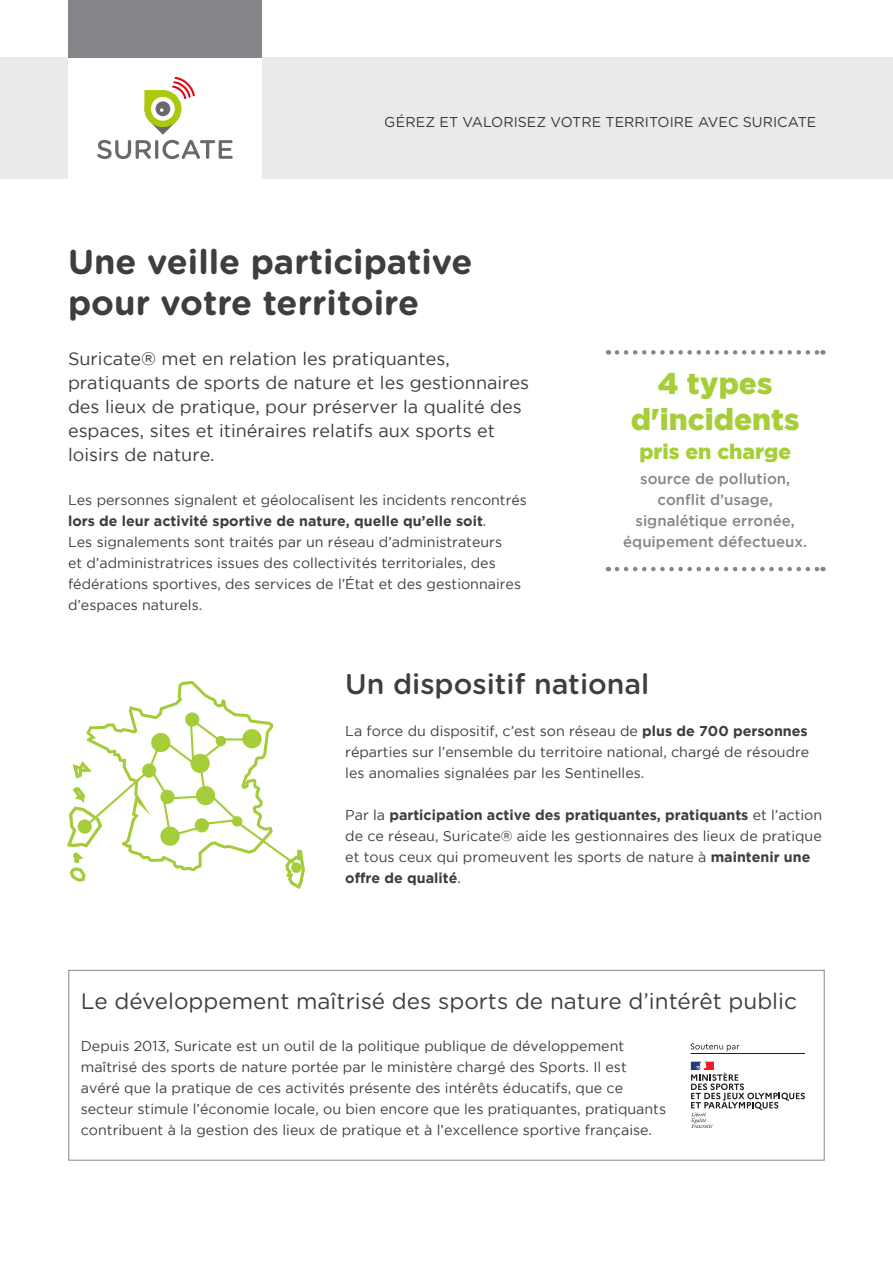
<style>
.page{position:relative;width:893px;height:1263px;background:#fff}
.page>*{position:absolute;margin:0;border:0;box-sizing:border-box;transform-origin:0 0}
.Titre_1{font:700 34.5px/41.4px "Gotham Rounded";color:#3e3e3f}
.t1{font:900 30px "Gotham";color:#a6ce39}
.Titre_1-2{font:500 28.5px "Gotham Rounded";color:#3e3e3f}
.Titre_2{font:22.5px "Gotham Rounded";color:#3e3e3f}
.t2{font:900 21px "Gotham";color:#a6ce39}
.t3{font:18px/24px "Gotham";color:#3e3e3f}
.Paragraphe_8px{font:500 15px "Gotham";color:#848689}
.t4{font:14.25px/21px "Gotham";color:#3e3e3f}
.t5{font:14.25px "Gotham Rounded";color:#3e3e3f}
.s1{font-weight:700}
</style>
<div class="page">
<div style="left:68px;top:970px;width:757px;height:190px;border:1px solid #848689"></div>
<svg style="left:67px;top:680px;width:238px;height:209px"></svg>
<svg style="left:617px;top:350px;width:206px;height:5px"></svg>
<svg style="left:617px;top:567px;width:206px;height:4px"></svg>
<svg style="left:691px;top:1062px;width:114px;height:66px"></svg>
<hr style="left:691px;top:1053px;width:114px;height:1px;background:#231f20">
<svg style="left:690px;top:1043px;width:49px;height:8px"></svg>
<div style="left:0;top:57px;width:893px;height:122px;background:#e9eaeb"></div>
<div style="left:68px;top:57px;width:193px;height:124px;background:#fff"></div>
<div style="left:68px;top:0;width:193px;height:58px;background:#848689"></div>
<svg style="left:97px;top:77px;width:136px;height:82px"></svg>
<p class="t5" style="left:385px;top:112px;width:433px">GÉREZ ET VALORISEZ VOTRE TERRITOIRE AVEC SURICATE</p>
<p class="Titre_1" style="left:68px;top:240px;width:406px">Une veille participative pour votre territoire</p>
<p class="t3" style="left:68px;top:346px;width:463px">Suricate® met en relation les pratiquantes, pratiquants de sports de nature et les gestionnaires des lieux de pratique, pour préserver la qualité des espaces, sites et itinéraires relatifs aux sports et loisirs de nature.</p>
<p class="t4" style="left:68px;top:489px;width:460px">Les personnes signalent et géolocalisent les incidents rencontrés <span class="s1">lors de leur activité sportive de nature, quelle qu’elle soit</span>.<br>Les signalements sont traités par un réseau d’administrateurs<br>et d’administratrices issues des collectivités territoriales, des fédérations sportives, des services de l’État et des gestionnaires d’espaces naturels.</p>
<p class="t1" style="left:658px;top:366px;width:116px">4 types</p>
<p class="t1" style="left:631px;top:402px;width:170px">d'incidents</p>
<p class="t2" style="left:639px;top:439px;width:153px">pris en charge</p>
<p class="Paragraphe_8px" style="left:640px;top:470px;width:152px">source de pollution,</p>
<p class="Paragraphe_8px" style="left:657px;top:491px;width:117px">conflit d’usage,</p>
<p class="Paragraphe_8px" style="left:635px;top:512px;width:161px">signalétique erronée,</p>
<p class="Paragraphe_8px" style="left:623px;top:533px;width:185px">équipement défectueux.</p>
<p class="Titre_1-2" style="left:345px;top:664px;width:306px">Un dispositif national</p>
<p class="t4" style="left:345px;top:720px;width:466px">La force du dispositif, c’est son réseau de <span class="s1">plus de 700 personnes </span>réparties sur l’ensemble du territoire national, chargé de résoudre les anomalies signalées par les Sentinelles.</p>
<p class="t4" style="left:345px;top:804px;width:478px">Par la <span class="s1">participation active des pratiquantes, pratiquants</span> et l’action de ce réseau, Suricate® aide les gestionnaires des lieux de pratique et tous ceux qui promeuvent les sports de nature à <span class="s1">maintenir une offre de qualité</span>.</p>
<p class="Titre_2" style="left:81px;top:986px;width:718px">Le développement maîtrisé des sports de nature d’intérêt public</p>
<p class="t4" style="left:81px;top:1035px;width:587px">Depuis 2013, Suricate est un outil de la politique publique de développement maîtrisé des sports de nature portée par le ministère chargé des Sports. Il est avéré que la pratique de ces activités présente des intérêts éducatifs, que ce secteur stimule l’économie locale, ou bien encore que les pratiquantes, pratiquants contribuent à la gestion des lieux de pratique et à l’excellence sportive française.</p>
</div>
